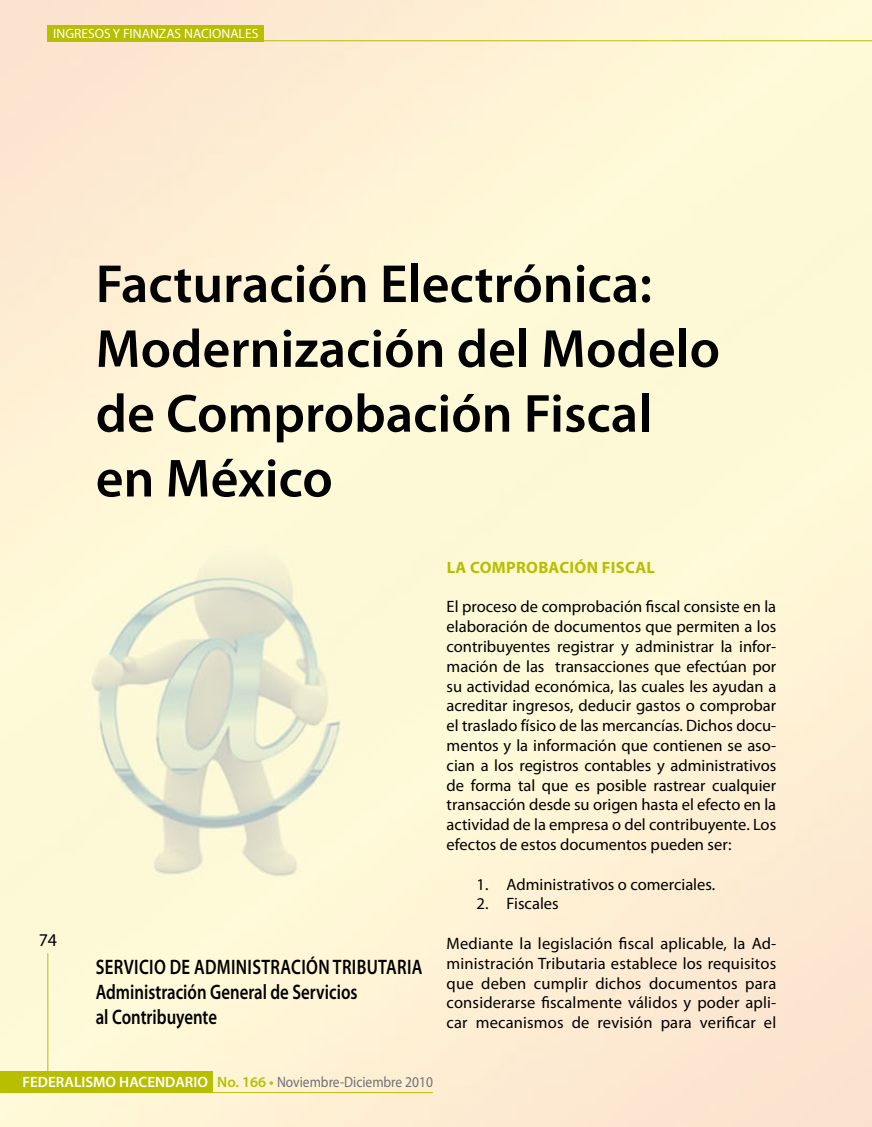
<style>
.page{position:relative;width:872px;height:1127px;background:#fff}
.page>*{position:absolute;margin:0;border:0;box-sizing:border-box;transform-origin:0 0}
.t1{font:600 54px/64.8px "Myriad Pro";color:#000}
.t2{font:600 21px/25.2px "Myriad Pro";color:#000;scale:.8 1}
.t3{font:18px "Myriad Pro";color:#000}
.t4{font:16.5px/19.8px "Myriad Pro";color:#000;text-align:justify}
.t5{font:700 16.5px "Myriad Pro";letter-spacing:.02em;color:#b8be00}
.t6{font:15px "Myriad Pro";color:#707172;scale:.9 1}
.t7{font:13.5px "Myriad Pro";color:#fff}
.s1{font-weight:600;color:#fff}
.s2{font-weight:600;color:#b8be00}
</style>
<div class="page">
<img style="left:0;top:0;width:872px;height:1127px">
<div style="left:0;top:1071px;width:213px;height:22px;background:#b8be00"></div>
<hr style="left:0;top:1092px;width:433px;height:1px;background:#b8be00">
<hr style="left:47px;top:953px;width:1px;height:118px;background:#b8be00">
<hr style="left:47px;top:40px;width:825px;height:1px;background:#b8be00">
<div style="left:47px;top:25px;width:217px;height:16px;background:#b8be00"></div>
<p class="t7" style="left:53px;top:25px;width:206px">INGRESOS Y FINANZAS NACIONALES</p>
<p class="t3" style="left:39px;top:929px;width:20px">74</p>
<h1 class="t1" style="left:96px;top:250px;width:626px">Facturación Electrónica:<br>Modernización del Modelo de Comprobación Fiscal en México</h1>
<p class="t2" style="left:96px;top:953px;width:376px;text-indent:210px">ón Tri butaria<br>Administración General de Servicios<br>al Contribuyente</p>
<p class="t2" style="left:96px;top:953px;width:59px">Servicio</p>
<p class="t2" style="left:170px;top:953px;width:57px">de Adminis</p>
<p class="t2" style="left:261px;top:953px;width:23px">traci</p>
<p class="t5" style="left:447px;top:556px;width:206px">LA COMPROBACIÓN FISCAL</p>
<p class="t4" style="left:446px;top:596px;width:331px">El proceso de comprobación fiscal consiste en la elaboración de documentos que permiten a los contribuyentes registrar y administrar la infor&shy;mación de las transacciones que efectúan por su actividad económica, las cuales les ayudan a acreditar ingresos, deducir gastos o comprobar el traslado físico de las mercancías. Dichos docu&shy;mentos y la información que contienen se aso&shy;cian a los registros contables y administrativos de forma tal que es posible rastrear cualquier transacción desde su origen hasta el efecto en la actividad de la empresa o del contribuyente. Los efectos de estos documentos pueden ser:</p>
<p class="t4" style="left:476px;top:874px;width:240px">1. Administrativos o comerciales.</p>
<p class="t4" style="left:476px;top:893px;width:84px">2. Fiscales</p>
<p class="t4" style="left:446px;top:933px;width:331px">Mediante la legislación fiscal aplicable, la Ad&shy;ministración Tributaria establece los requisitos que deben cumplir dichos documentos para considerarse fiscalmente válidos y poder apli&shy;car mecanismos de revisión para verificar el</p>
<p class="t6" style="left:23px;top:1073px;width:457px"><span class="s1">FEDERALISMO HACENDARIO</span> <span class="s2">No. 166 •</span> Noviembre-Diciembre 2010</p>
</div>
